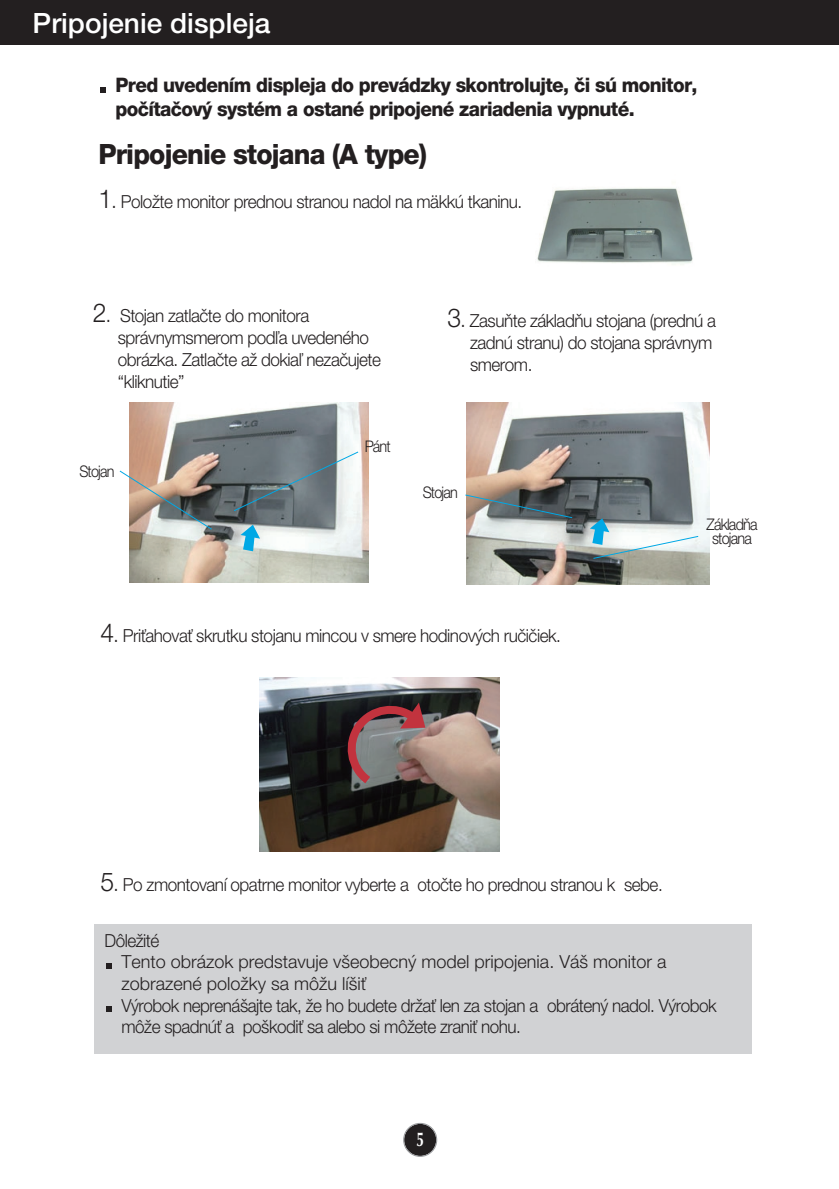
<style>
.page{position:relative;width:839px;height:1189px;background:#fff}
.page>*{position:absolute;margin:0;border:0;box-sizing:border-box;transform-origin:0 0}
.t1{font:800 28px "Helvetica Neue CE";letter-spacing:-.03em;color:#231f20;scale:.95 1}
.t2{font:500 28px "Helvetica Neue CE";color:#fff}
.t3{font:800 20px/24px "Helvetica Neue CE";letter-spacing:-.03em;color:#231f20;scale:.95 1}
.t4{font:700 20px "Optima";color:#fff;scale:.7 1}
.t5{font:300 18px/22px "Helvetica Neue CE";letter-spacing:-.03em;color:#231f20;scale:.95 1}
.t6{font:300 16px/14px "Helvetica Neue CE";letter-spacing:-.055em;color:#231f20;text-align:center;scale:.9 1}
.s1{font-size:26px}
.s2{font-size:20px}
</style>
<div class="page">
<div style="left:404px;top:1124px;width:32px;height:32px;background:#231f20;border-radius:50%"></div>
<div style="left:403px;top:1123px;width:34px;height:34px;border:1px solid #939598;border-radius:50%"></div>
<img style="left:537px;top:188px;width:156px;height:76px">
<img style="left:130px;top:403px;width:238px;height:179px">
<svg style="left:119px;top:451px;width:240px;height:100px"></svg>
<img style="left:466px;top:402px;width:243px;height:182px">
<img style="left:259px;top:677px;width:241px;height:174px">
<svg style="left:346px;top:697px;width:79px;height:94px;background:#6f5556"></svg>
<svg style="left:465px;top:494px;width:234px;height:65px;background:#97a0a0"></svg>
<div style="left:0;top:0;width:839px;height:45px;background:#231f20"></div>
<div style="left:94px;top:924px;width:658px;height:129px;background:#d1d2d4"></div>
<svg style="left:106px;top:1006px;width:6px;height:5px"></svg>
<svg style="left:106px;top:963px;width:6px;height:5px"></svg>
<svg style="left:100px;top:87px;width:6px;height:5px"></svg>
<h1 class="t2" style="left:33px;top:13px;width:239px">Pripojenie displeja</h1>
<p class="t3" style="left:115px;top:75px;width:614px">Pred uvedením displeja do prevádzky skontrolujte, ãi sú monitor, poãítaãov˘ systém a ostané pripojené zariadenia vypnuté.</p>
<h1 class="t1" style="left:98px;top:144px;width:347px">Pripojenie stojana (A type)</h1>
<p class="t5" style="left:98px;top:193px;width:448px"><span class="s1">1</span><span class="s2">.</span> PoloÏte monitor prednou stranou nadol na mäkkú tkaninu.</p>
<p class="t5" style="left:118px;top:306px;width:278px;text-indent:-25px"><span class="s1">2</span><span class="s2">.</span> Stojan zatlaãte do monitora správnymsmerom podºa uvedeného obrázka. Zatlaãte aÏ dokiaº nezaãujete “kliknutie”</p>
<p class="t6" style="left:79px;top:465px;width:41px">Stojan</p>
<p class="t6" style="left:365px;top:441px;width:31px">Pánt</p>
<p class="t5" style="left:470px;top:311px;width:260px;text-indent:-23px"><span class="s1">3</span><span class="s2">.</span> ZasuÀte základÀu stojana (prednú a zadnú stranu) do stojana správnym smerom.</p>
<p class="t6" style="left:423px;top:486px;width:41px">Stojan</p>
<p class="t6" style="left:706px;top:518px;width:58px">ZákladÀa stojana</p>
<p class="t5" style="left:100px;top:626px;width:486px"><span class="s1">4</span><span class="s2">.</span> PriÈahovaÈ skrutku stojanu mincou v smere hodinov˘ch ruãiãiek.</p>
<p class="t5" style="left:100px;top:875px;width:593px"><span class="s1">5</span><span class="s2">.</span> Po zmontovaní opatrne monitor vyberte a otoãte ho prednou stranou k sebe.</p>
<p class="t5" style="left:121px;top:931px;width:628px;text-indent:-17px">DôleÏité<br>Tento obrázok predstavuje v‰eobecn˘ model pripojenia. Vá‰ monitor a zobrazené poloÏky sa môÏu lí‰iÈ<br>V˘robok neprená‰ajte tak, Ïe ho budete drÏaÈ len za stojan a obráten˘ nadol. V˘robok môÏe spadnúÈ a po‰kodiÈ sa alebo si môÏete zraniÈ nohu.</p>
<p class="t4" style="left:416px;top:1131px;width:13px">5</p>
</div>
